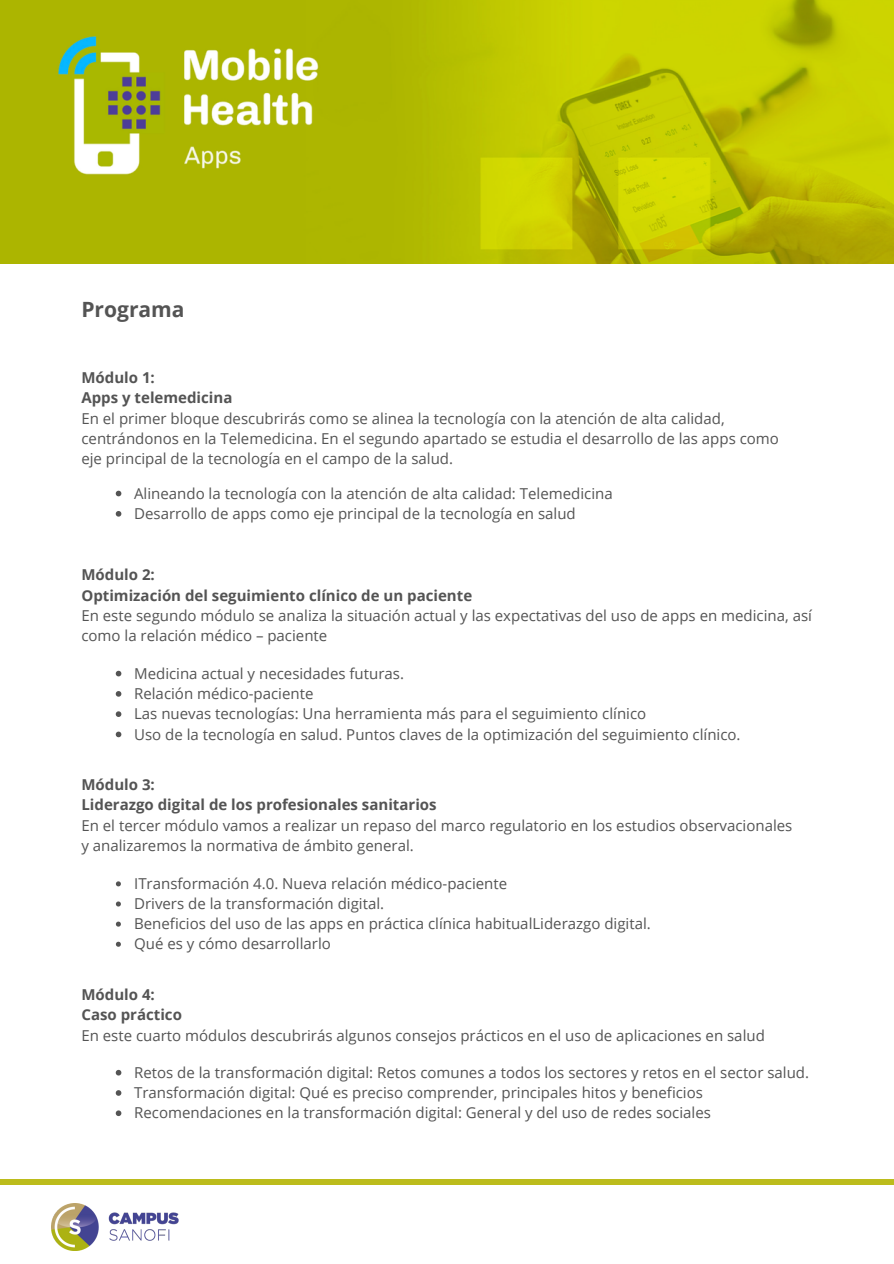
<style>
.page{position:relative;width:894px;height:1264px;background:#fff}
.page>*{position:absolute;margin:0;border:0;box-sizing:border-box;transform-origin:0 0}
.t1{font:700 21px "Open Sans";color:#545454}
.t2{font:15px/20.2px "Open Sans";color:#545454}
.t3{font:700 15px/20.2px "Open Sans";color:#545454}
</style>
<div class="page">
<div style="left:0;top:1178px;width:893px;height:6px;background:#bcbc1c"></div>
<img style="left:51px;top:1203px;width:127px;height:47px">
<img style="left:0;top:0;width:893px;height:263px">
<svg style="left:116px;top:490px;width:5px;height:6px"></svg>
<svg style="left:116px;top:511px;width:5px;height:5px"></svg>
<svg style="left:116px;top:881px;width:5px;height:5px"></svg>
<svg style="left:116px;top:901px;width:5px;height:5px"></svg>
<svg style="left:116px;top:921px;width:5px;height:5px"></svg>
<svg style="left:116px;top:941px;width:5px;height:5px"></svg>
<svg style="left:116px;top:1069px;width:5px;height:6px"></svg>
<svg style="left:116px;top:1090px;width:5px;height:5px"></svg>
<svg style="left:116px;top:1110px;width:5px;height:6px"></svg>
<svg style="left:116px;top:670px;width:5px;height:6px"></svg>
<svg style="left:116px;top:691px;width:5px;height:5px"></svg>
<svg style="left:116px;top:711px;width:5px;height:6px"></svg>
<svg style="left:116px;top:731px;width:5px;height:6px"></svg>
<h1 class="t1" style="left:81px;top:294px;width:105px">Programa</h1>
<p class="t3" style="left:81px;top:367px;width:152px">Módulo 1:<br>Apps y telemedicina</p>
<p class="t2" style="left:81px;top:407px;width:699px">En el primer bloque descubrirás como se alinea la tecnología con la atención de alta calidad, centrándonos en la Telemedicina. En el segundo apartado se estudia el desarrollo de las apps como eje principal de la tecnología en el campo de la salud.</p>
<p class="t2" style="left:134px;top:482px;width:480px">Alineando la tecnología con la atención de alta calidad: Telemedicina<br>Desarrollo de apps como eje principal de la tecnología en salud</p>
<p class="t3" style="left:81px;top:564px;width:392px">Módulo 2:<br>Optimización del seguimiento clínico de un paciente</p>
<p class="t2" style="left:81px;top:605px;width:732px">En este segundo módulo se analiza la situación actual y las expectativas del uso de apps en medicina, así como la relación médico – paciente</p>
<p class="t2" style="left:134px;top:662px;width:607px">Medicina actual y necesidades futuras.<br>Relación médico-paciente<br>Las nuevas tecnologías: Una herramienta más para el seguimiento clínico<br>Uso de la tecnología en salud. Puntos claves de la optimización del seguimiento clínico.</p>
<p class="t3" style="left:81px;top:774px;width:356px">Módulo 3:<br>Liderazgo digital de los profesionales sanitarios</p>
<p class="t2" style="left:81px;top:814px;width:712px">En el tercer módulo vamos a realizar un repaso del marco regulatorio en los estudios observacionales y analizaremos la normativa de ámbito general.</p>
<p class="t2" style="left:134px;top:873px;width:518px">ITransformación 4.0. Nueva relación médico-paciente<br>Drivers de la transformación digital.<br>Beneficios del uso de las apps en práctica clínica habitualLiderazgo digital.<br>Qué es y cómo desarrollarlo</p>
<p class="t3" style="left:81px;top:984px;width:102px">Módulo 4:<br>Caso práctico</p>
<p class="t2" style="left:81px;top:1024px;width:684px">En este cuarto módulos descubrirás algunos consejos prácticos en el uso de aplicaciones en salud</p>
<p class="t2" style="left:134px;top:1061px;width:676px">Retos de la transformación digital: Retos comunes a todos los sectores y retos en el sector salud.<br>Transformación digital: Qué es preciso comprender, principales hitos y beneficios<br>Recomendaciones en la transformación digital: General y del uso de redes sociales</p>
</div>
